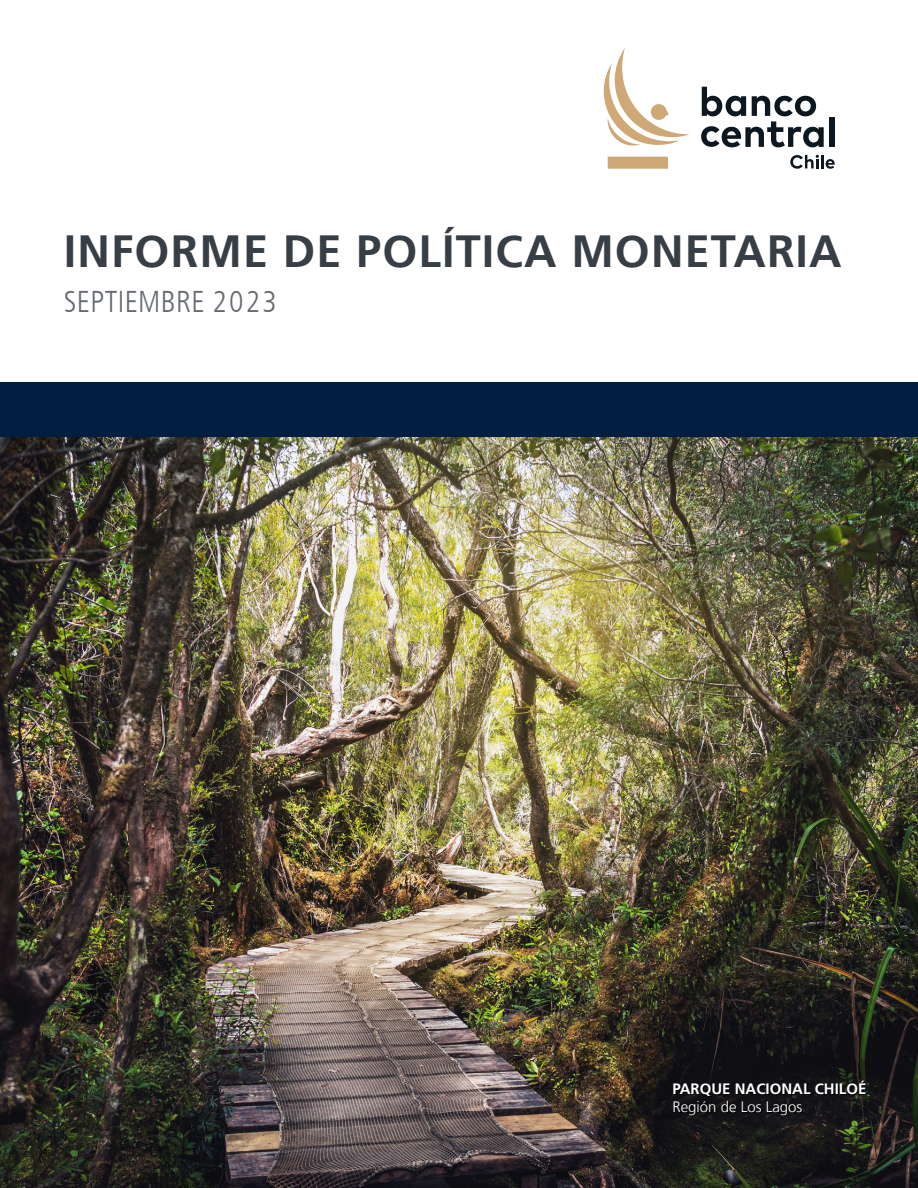
<style>
.page{position:relative;width:918px;height:1188px;background:#fff}
.page>*{position:absolute;margin:0;border:0;box-sizing:border-box;transform-origin:0 0}
.seccion{font:700 45px "Frutiger LT";letter-spacing:.025em;color:#373e46}
.seccion-2{font:300 condensed 30px "Frutiger LT";letter-spacing:.01em;color:#656a70}
.t1{font:700 15px "Frutiger LT";color:#fff}
.t2{font:300 15px "Frutiger LT";color:#fff}
</style>
<div class="page">
<svg style="left:701px;top:87px;width:123px;height:60px"></svg>
<div style="left:829px;top:118px;width:6px;height:29px;background:#0d1720"></div>
<svg style="left:790px;top:155px;width:45px;height:14px"></svg>
<svg style="left:604px;top:48px;width:86px;height:121px"></svg>
<div style="left:0;top:382px;width:918px;height:55px;background:#001e41"></div>
<img style="left:0;top:437px;width:918px;height:751px">
<p class="seccion" style="left:64px;top:225px;width:780px">INFORME DE POLÍTICA MONETARIA</p>
<p class="seccion-2" style="left:64px;top:284px;width:215px">SEPTIEMBRE 2023</p>
<p class="t1" style="left:672px;top:1080px;width:195px">PARQUE NACIONAL CHILOÉ</p>
<p class="t2" style="left:672px;top:1099px;width:132px">Región de Los Lagos</p>
</div>
